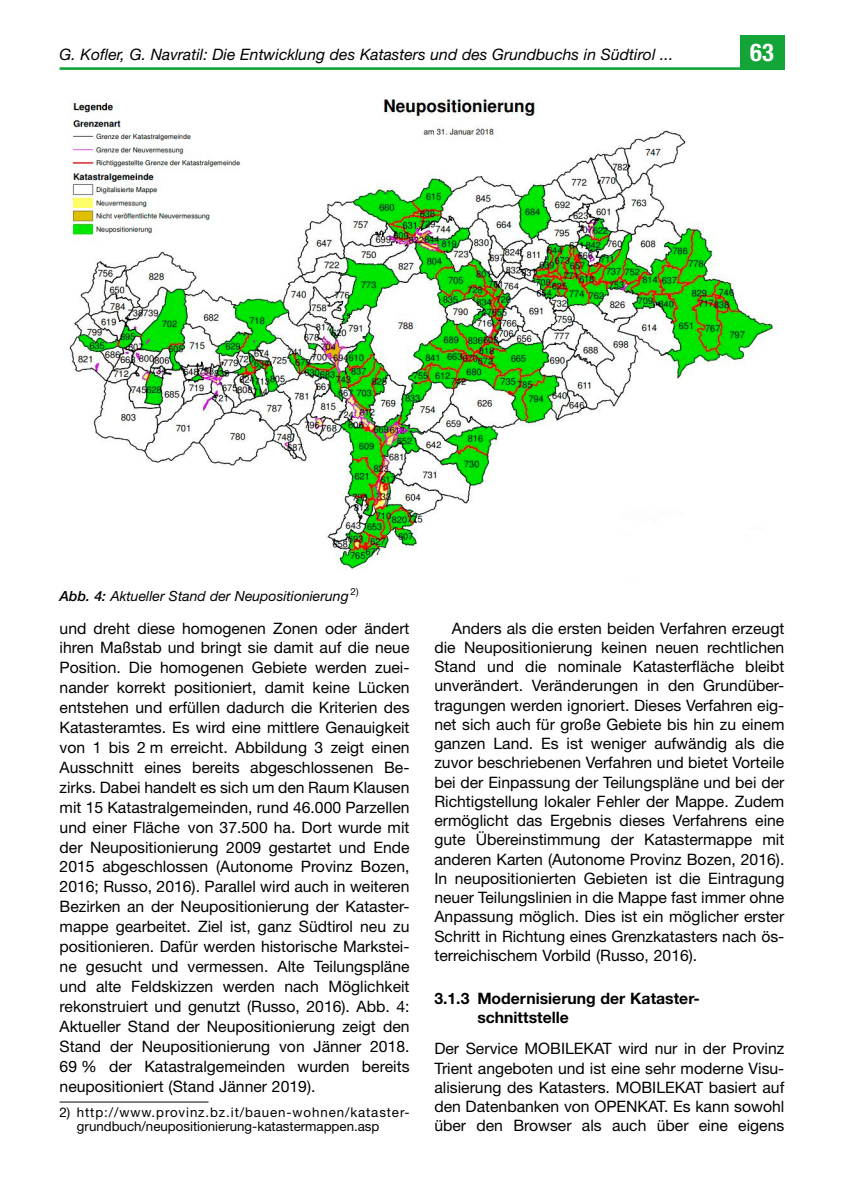
<style>
.page{position:relative;width:844px;height:1191px;background:#fff}
.page>*{position:absolute;margin:0;border:0;box-sizing:border-box;transform-origin:0 0}
.t1{font:700 condensed 24.5px "Helvetica Neue LT Std";color:#fff}
.Hauptartikel_Body{font:15.75px/19.9px "Helvetica Neue LT Std";color:#000;text-align:justify}
.Hauptartikel_Body_No{font:15.75px/19.2px "Helvetica Neue LT Std";color:#000;text-align:justify}
.t2{font:italic 15.75px "Helvetica Neue LT Std";color:#000}
.Hauptartikel_H1{font:700 15.75px/19.2px "Helvetica Neue LT Std";color:#000}
.Hauptartikel_Bildleg{font:italic 14px "Helvetica Neue LT Std";color:#000}
.Hauptartikel_Fußnote{font:13.3px/14.7px "Helvetica Neue LT Std";color:#000}
.s1{font-weight:500}
</style>
<div class="page">
<hr style="left:60px;top:67px;width:724px;height:3px;background:#13a538">
<div style="left:739px;top:35px;width:45px;height:35px;background:#13a538"></div>
<hr style="left:60px;top:1101px;width:148px;height:1px;background:#000">
<img style="left:69px;top:99px;width:706px;height:471px">
<p class="t2" style="left:60px;top:44px;width:615px">G. Kofler, G. Navratil: Die Entwicklung des Katasters und des Grundbuchs in Südtirol ...</p>
<h1 class="t1" style="left:749px;top:38px;width:26px">63</h1>
<p class="Hauptartikel_Bildleg" style="left:60px;top:587px;width:300px"><span class="s1">Abb. 4:</span> Aktueller Stand der Neupositionierung <sup>2)</sup></p>
<p class="Hauptartikel_Body" style="left:60px;top:617px;width:351px">und dreht diese homogenen Zonen oder ändert ihren Maßstab und bringt sie damit auf die neue Position. Die homogenen Gebiete werden zuei&shy;nander korrekt positioniert, damit keine Lücken entstehen und erfüllen dadurch die Kriterien des Katasteramtes. Es wird eine mittlere Genauigkeit von 1 bis 2 m erreicht. Abbildung 3 zeigt einen Ausschnitt eines bereits abgeschlossenen Be&shy;zirks. Dabei handelt es sich um den Raum Klausen mit 15 Katastralgemeinden, rund 46.000 Parzellen und einer Fläche<sup>2)</sup>von 37.500 ha. Dort wurde mit der Neupositionierung 2009 gestartet und Ende 2015 abgeschlossen (Autonome Provinz Bozen, 2016; Russo, 2016). Parallel wird auch in weiteren Bezirken an der Neupositionierung der Kataster&shy;mappe gearbeitet. Ziel ist, ganz Südtirol neu zu positionieren. Dafür werden historische Markstei&shy;ne gesucht und vermessen. Alte Teilungspläne und alte Feldskizzen werden nach Möglichkeit rekonstruiert und genutzt (Russo, 2016). Abb. 4:<br>Aktueller Stand der Neupositionierung zeigt den Stand der Neupositionierung von Jänner 2018.<br>69 % der Katastralgemeinden wurden bereits neupositioniert (Stand Jänner 2019).</p>
<p class="Hauptartikel_Fußnote" style="left:77px;top:1104px;width:334px;text-indent:-17px">2) http://www.provinz.bz.it/bauen-wohnen/kataster&shy;grundbuch/neupositionierung-katastermappen.asp</p>
<p class="Hauptartikel_Body" style="left:434px;top:618px;width:351px;line-height:19.2px;text-indent:17px">Anders als die ersten beiden Verfahren erzeugt die Neupositionierung keinen neuen rechtlichen Stand und die nominale Katasterfläche bleibt unverändert. Veränderungen in den Grundüber&shy;tragungen werden ignoriert. Dieses Verfahren eig&shy;net sich auch für große Gebiete bis hin zu einem ganzen Land. Es ist weniger aufwändig als die zuvor beschriebenen Verfahren und bietet Vorteile bei der Einpassung der Teilungspläne und bei der Richtigstellung lokaler Fehler der Mappe. Zudem ermöglicht das Ergebnis dieses Verfahrens eine gute Übereinstimmung der Katastermappe mit anderen Karten (Autonome Provinz Bozen, 2016).<br>In neupositionierten Gebieten ist die Eintragung neuer Teilungslinien in die Mappe fast immer ohne Anpassung möglich. Dies ist ein möglicher erster Schritt in Richtung eines Grenzkatasters nach ös&shy;terreichischem Vorbild (Russo, 2016).</p>
<p class="Hauptartikel_H1" style="left:477px;top:988px;width:222px;text-indent:-43px">3.1.3 Modernisierung der Kataster&shy;schnittstelle</p>
<p class="Hauptartikel_Body_No" style="left:434px;top:1039px;width:351px">Der Service MOBILEKAT wird nur in der Provinz Trient angeboten und ist eine sehr moderne Visu&shy;alisierung des Katasters. MOBILEKAT basiert auf den Datenbanken von OPENKAT. Es kann sowohl über den Browser als auch über eine eigens</p>
</div>
